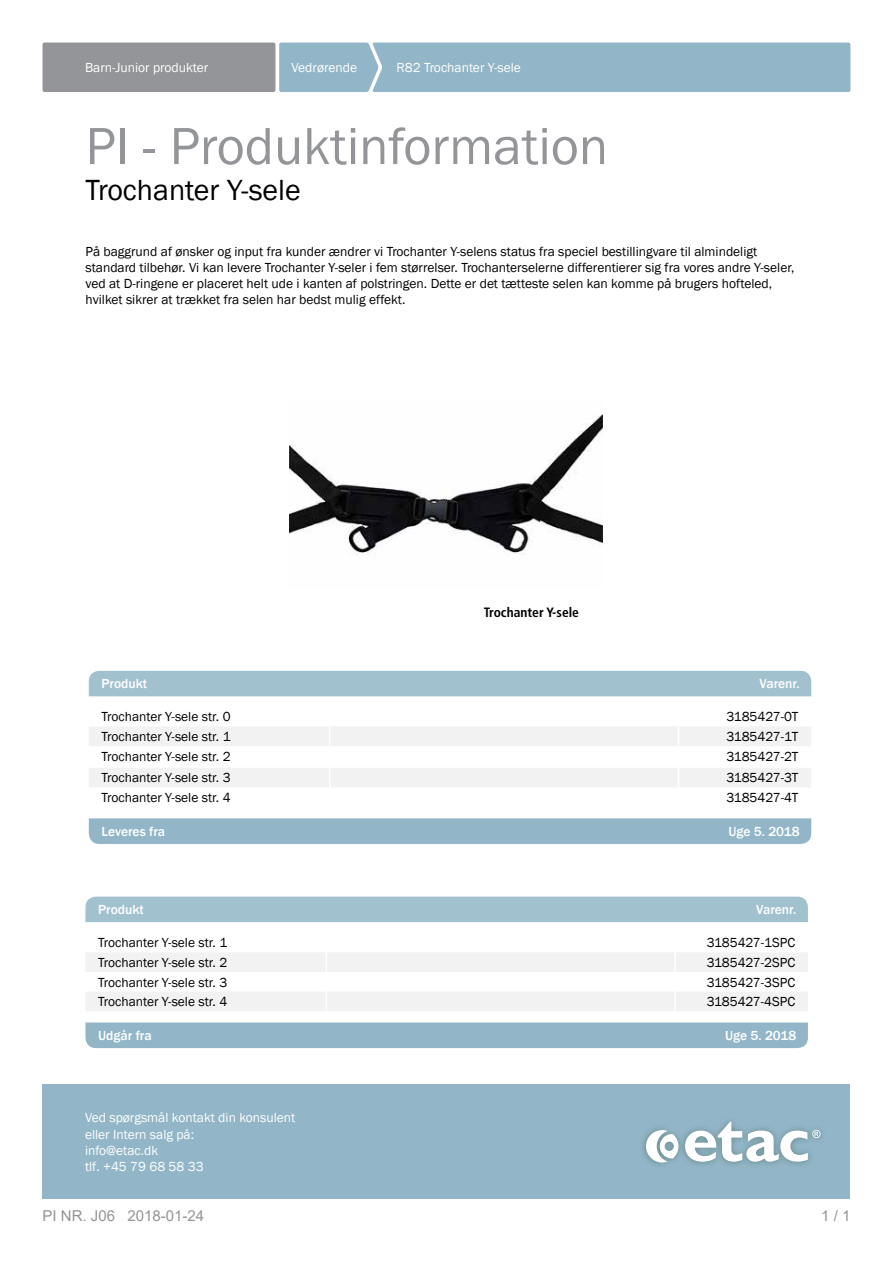
<style>
.page{position:relative;width:893px;height:1263px;background:#fff}
.page>*{position:absolute;margin:0;border:0;box-sizing:border-box;transform-origin:0 0}
.t1{font:54px "Franklin Gothic";color:#939598}
.t2{font:30px "Franklin Gothic";color:#000}
.t3{font:15px "Arial";color:#939598}
.t4{font:13.5px/16.2px "Franklin Gothic";color:#000}
.t5{font:13.5px/16.2px "Franklin Gothic";color:#fff}
.t6{font:500 13.5px "Franklin Gothic";color:#fff}
.t7{font:700 condensed 13.5px "Frutiger LT Pro";color:#000}
</style>
<div class="page">
<div style="left:43px;top:43px;width:232px;height:49px;background:#939598;border-radius:2px"></div>
<div style="left:279px;top:43px;width:571px;height:49px;background:#92b6c7"></div>
<div style="left:43px;top:1084px;width:807px;height:115px;background:#92b6c7"></div>
<div style="left:85px;top:897px;width:723px;height:25px;background:#a2c1cf"></div>
<svg style="left:86px;top:953px;width:722px;height:58px"></svg>
<div style="left:85px;top:1022px;width:723px;height:26px;background:#92b6c7"></div>
<div style="left:89px;top:671px;width:722px;height:25px;background:#a2c1cf"></div>
<svg style="left:89px;top:727px;width:722px;height:60px"></svg>
<div style="left:89px;top:818px;width:722px;height:26px;background:#92b6c7"></div>
<img style="left:289px;top:414px;width:313px;height:141px">
<div style="left:639px;top:1115px;width:188px;height:54px;background:#264430;opacity:.4"></div>
<svg style="left:685px;top:1122px;width:135px;height:40px"></svg>
<svg style="left:646px;top:1130px;width:32px;height:32px"></svg>
<p class="t5" style="left:85px;top:60px;width:125px">Barn-Junior produkter</p>
<p class="t5" style="left:292px;top:60px;width:67px">Vedrørende</p>
<p class="t5" style="left:397px;top:60px;width:126px">R82 Trochanter Y-sele</p>
<h1 class="t1" style="left:85px;top:113px;width:524px">PI - Produktinformation</h1>
<h2 class="t2" style="left:85px;top:171px;width:217px">Trochanter Y-sele</h2>
<p class="t4" style="left:85px;top:244px;width:710px">På baggrund af ønsker og input fra kunder ændrer vi Trochanter Y-selens status fra speciel bestillingvare til almindeligt standard tilbehør. Vi kan levere Trochanter Y-seler i fem størrelser. Trochanterselerne differentierer sig fra vores andre Y-seler, ved at D-ringene er placeret helt ude i kanten af polstringen. Dette er det tætteste selen kan komme på brugers hofteled, hvilket sikrer at trækket fra selen har bedst mulig effekt.</p>
<p class="t7" style="left:484px;top:604px;width:97px">Trochanter Y-sele</p>
<p class="t6" style="left:102px;top:675px;width:47px">Produkt</p>
<p class="t6" style="left:759px;top:675px;width:42px">Varenr.</p>
<p class="t4" style="left:102px;top:709px;width:131px">Trochanter Y-sele str. 0</p>
<p class="t4" style="left:727px;top:709px;width:73px">3185427-0T</p>
<p class="t4" style="left:102px;top:729px;width:131px">Trochanter Y-sele str. 1</p>
<p class="t4" style="left:727px;top:729px;width:73px">3185427-1T</p>
<p class="t4" style="left:102px;top:748px;width:131px">Trochanter Y-sele str. 2</p>
<p class="t4" style="left:727px;top:748px;width:73px">3185427-2T</p>
<p class="t4" style="left:102px;top:770px;width:131px">Trochanter Y-sele str. 3</p>
<p class="t4" style="left:727px;top:770px;width:73px">3185427-3T</p>
<p class="t4" style="left:102px;top:790px;width:131px">Trochanter Y-sele str. 4</p>
<p class="t4" style="left:727px;top:790px;width:73px">3185427-4T</p>
<p class="t6" style="left:102px;top:823px;width:65px">Leveres fra</p>
<p class="t6" style="left:728px;top:823px;width:73px">Uge 5. 2018</p>
<p class="t6" style="left:98px;top:901px;width:47px">Produkt</p>
<p class="t6" style="left:756px;top:901px;width:42px">Varenr.</p>
<p class="t4" style="left:98px;top:935px;width:131px">Trochanter Y-sele str. 1</p>
<p class="t4" style="left:707px;top:935px;width:90px">3185427-1SPC</p>
<p class="t4" style="left:98px;top:954px;width:131px">Trochanter Y-sele str. 2</p>
<p class="t4" style="left:707px;top:954px;width:90px">3185427-2SPC</p>
<p class="t4" style="left:98px;top:974px;width:131px">Trochanter Y-sele str. 3</p>
<p class="t4" style="left:707px;top:974px;width:90px">3185427-3SPC</p>
<p class="t4" style="left:98px;top:994px;width:131px">Trochanter Y-sele str. 4</p>
<p class="t4" style="left:707px;top:994px;width:90px">3185427-4SPC</p>
<p class="t6" style="left:98px;top:1027px;width:55px">Udgår fra</p>
<p class="t6" style="left:725px;top:1027px;width:73px">Uge 5. 2018</p>
<p class="t5" style="left:85px;top:1110px;width:212px">Ved spørgsmål kontakt din konsulent eller Intern salg på:<br>info@etac.dk<br>tlf. +45 79 68 58 33</p>
<p class="t3" style="left:43px;top:1205px;width:163px">PI NR. J06 2018-01-24</p>
<p class="t3" style="left:821px;top:1205px;width:31px">1 / 1</p>
</div>
